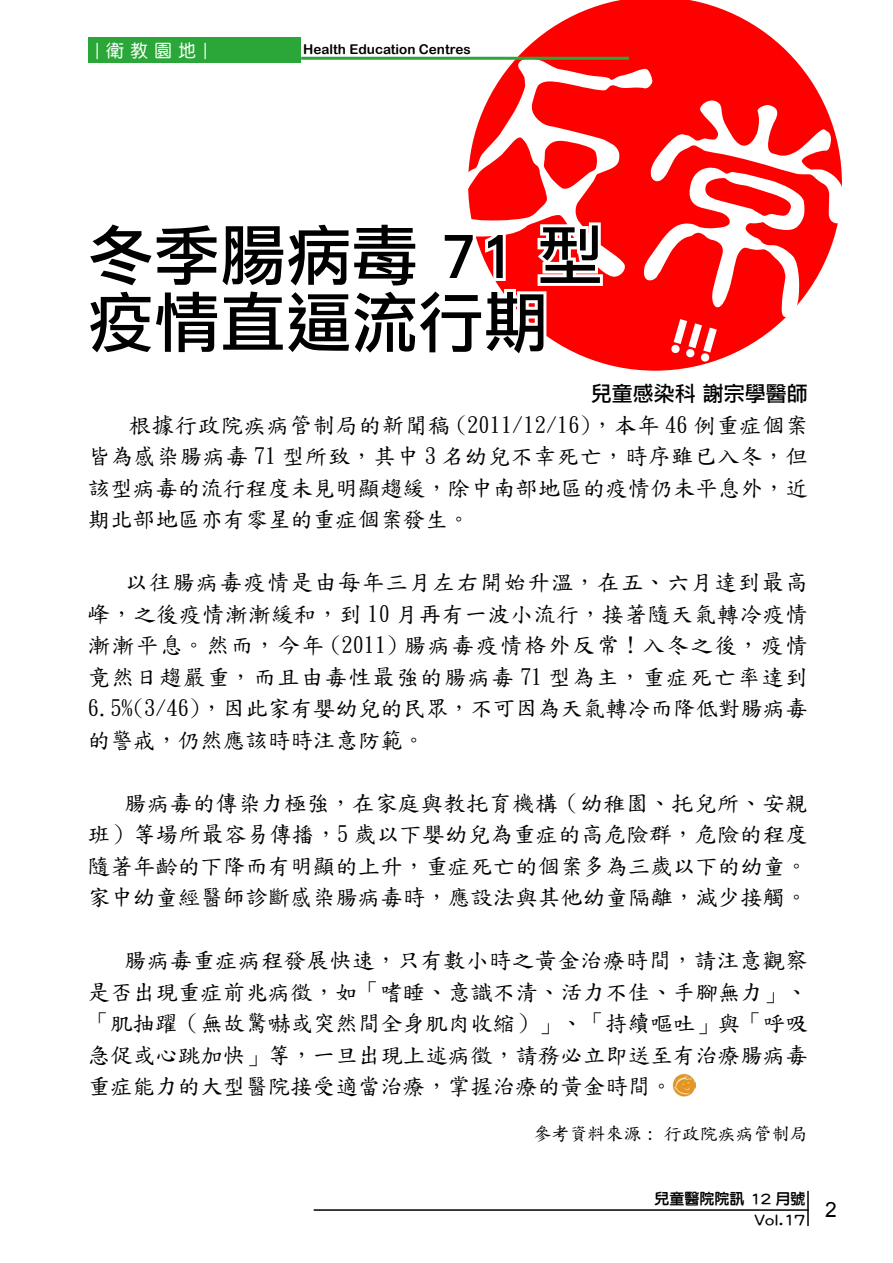
<style>
.page{position:relative;width:893px;height:1263px;background:#fff}
.page>*{position:absolute;margin:0;border:0;box-sizing:border-box;transform-origin:0 0}
.t1{font:66px "DF Li Hei Std W5";color:#000}
.t2{font:22.5px/31.5px "DF Kai Shu SB Estd BF";color:#000;text-align:justify}
.t3{font:21px "DF Li Hei Std W5";color:#000}
.t4{font:21px "Arial";color:#000}
.t5{font:18px "DF Kai Shu SB Estd BF";color:#000}
.t6{font:18px "DF Yuan Std W5";color:#fff}
.t7{font:15px "DF Li Yuan Std W7";color:#000}
.t8{font:13.5px "Arial Rounded MT Bold";color:#000}
.s1{font-size:18px}
</style>
<div class="page">
<svg style="left:567px;top:0;width:201px;height:371px;fill:#f00"></svg>
<svg style="left:546px;top:333px;width:60px;height:30px"></svg>
<div style="left:88px;top:37px;width:213px;height:26px;background:#2aa738"></div>
<hr style="left:301px;top:57px;width:328px;height:3px;background:#2aa738">
<hr style="left:807px;top:1191px;width:2px;height:35px;background:#000">
<hr style="left:314px;top:1209px;width:495px;height:2px;background:#000">
<img style="left:672px;top:1074px;width:23px;height:22px">
<svg style="left:417px;top:19px;width:425px;height:314px"></svg>
<div style="left:670px;top:319px;width:47px;height:43px;background:#f00"></div>
<p class="t6" style="left:88px;top:59px;width:19px;rotate:-90deg">—</p>
<p class="t6" style="left:106px;top:41px;width:91px">衛教園地</p>
<p class="t6" style="left:196px;top:59px;width:19px;rotate:-90deg">—</p>
<p class="t8" style="left:303px;top:41px;width:169px">Health Education Centres</p>
<p class="t1" style="left:88px;top:219px;width:517px">冬季腸病毒 71 型</p>
<p class="t1" style="left:88px;top:287px;width:464px">疫情直逼流行期</p>
<p class="t3" style="left:591px;top:382px;width:218px">兒童感染科謝宗學醫師</p>
<p class="t2" style="left:88px;top:409px;width:722px;text-indent:41px">根據行政院疾病管制局的新聞稿 (2011/12/16)，本年 46 例重症個案皆為感染腸病毒 71 型所致，其中 3 名幼兒不幸死亡，時序雖已入冬，但該型病毒的流行程度未見明顯趨緩，除中南部地區的疫情仍未平息外，近期北部地區亦有零星的重症個案發生。</p>
<p class="t2" style="left:88px;top:567px;width:722px"><span class="s1">　　</span>以往腸病毒疫情是由每年三月左右開始升溫，在五、六月達到最高峰，之後疫情漸漸緩和，到 10 月再有一波小流行，接著隨天氣轉冷疫情漸漸平息。然而，今年 (2011) 腸病毒疫情格外反常 ! 入冬之後，疫情竟然日趨嚴重，而且由毒性最強的腸病毒 71 型為主，重症死亡率達到6.5%(3/46)，因此家有嬰幼兒的民眾，不可因為天氣轉冷而降低對腸病毒的警戒，仍然應該時時注意防範。</p>
<p class="t2" style="left:88px;top:787px;width:722px"><span class="s1">　　</span>腸病毒的傳染力極強，在家庭與教托育機構（幼稚園、托兒所、安親班）等場所最容易傳播，5 歲以下嬰幼兒為重症的高危險群，危險的程度隨著年齡的下降而有明顯的上升，重症死亡的個案多為三歲以下的幼童。家中幼童經醫師診斷感染腸病毒時，應設法與其他幼童隔離，減少接觸。</p>
<p class="t2" style="left:88px;top:945px;width:734px;text-align:left"><span class="s1">　　</span>腸病毒重症病程發展快速，只有數小時之黃金治療時間，請注意觀察是否出現重症前兆病徵，如「嗜睡、意識不清、活力不佳、手腳無力」、「肌抽躍（無故驚嚇或突然間全身肌肉收縮）」、「持續嘔吐」與「呼吸急促或心跳加快」等，一旦出現上述病徵，請務必立即送至有治療腸病毒重症能力的大型醫院接受適當治療，掌握治療的黃金時間。</p>
<p class="t5" style="left:533px;top:1125px;width:276px">參考資料來源 : 行政院疾病管制局</p>
<p class="t7" style="left:654px;top:1190px;width:153px">兒童醫院院訊 12 月號</p>
<p class="t7" style="left:754px;top:1211px;width:52px">Vol.17</p>
<p class="t4" style="left:825px;top:1196px;width:13px">2</p>
</div>
